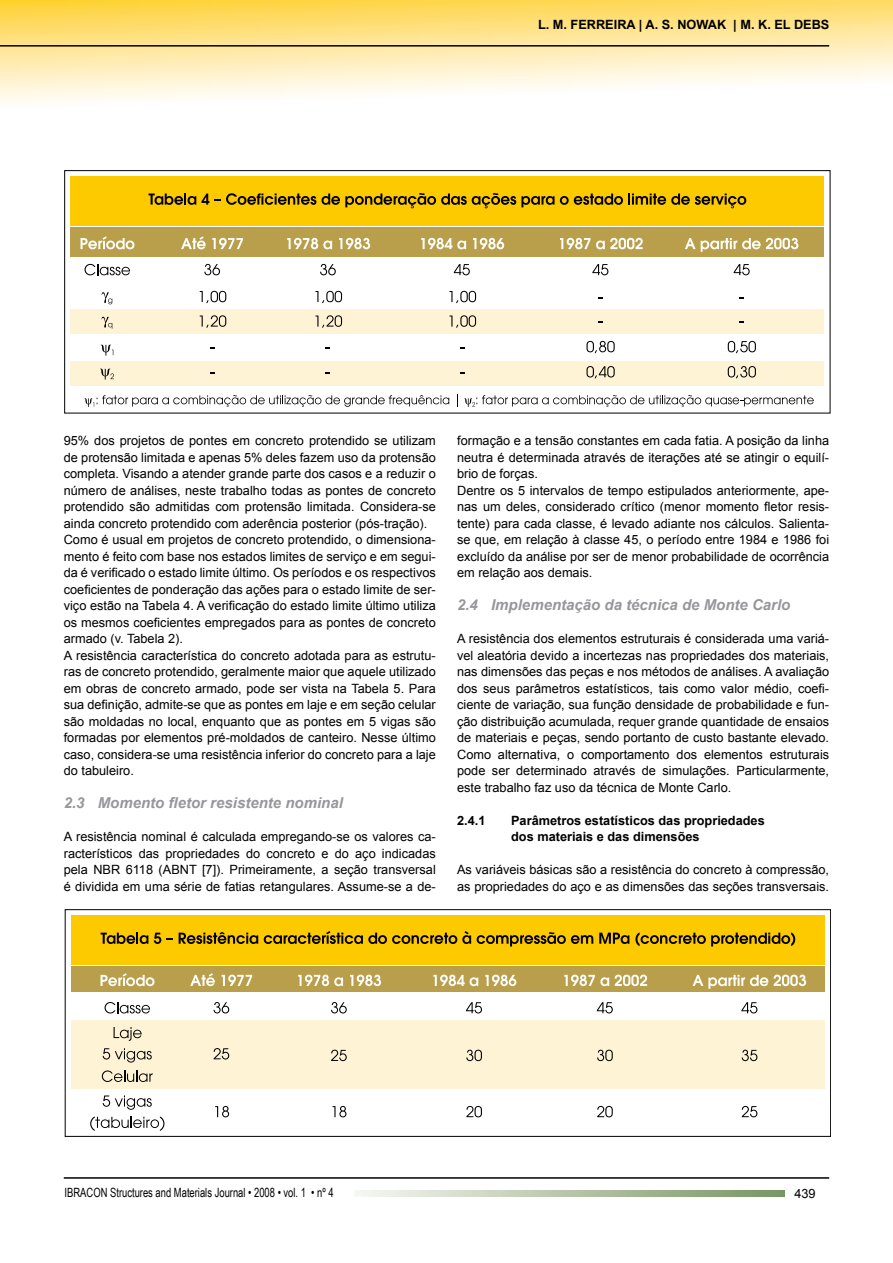
<style>
.page{position:relative;width:893px;height:1263px;background:#fff}
.page>*{position:absolute;margin:0;border:0;box-sizing:border-box;transform-origin:0 0}
.t1{font:italic 700 15px "Arial";color:#97979b}
.t2{font:12.75px/16.5px "Arial";color:#000}
.t3{font:700 12.75px/16.5px "Arial";color:#000}
.t4{font:12.75px "Arial Narrow";color:#000;scale:.9 1}
</style>
<div class="page">
<svg style="left:0;top:0;width:893px;height:103px"></svg>
<hr style="left:64px;top:1177px;width:765px;height:2px;background:#000">
<hr style="left:0;top:45px;width:829px;height:2px;background:#000">
<svg style="left:354px;top:1190px;width:431px;height:6px;background:#b7c5aa"></svg>
<div style="left:64px;top:170px;width:766px;height:243px;border:1px solid #000"></div>
<div style="left:71px;top:309px;width:753px;height:24px;background:#fef3d5"></div>
<div style="left:71px;top:361px;width:753px;height:25px;background:#fef3d5"></div>
<div style="left:71px;top:176px;width:753px;height:49px;background:#fdca00"></div>
<div style="left:71px;top:227px;width:753px;height:30px;background:#b99f4b"></div>
<svg style="left:149px;top:193px;width:588px;height:15px"></svg>
<svg style="left:737px;top:196px;width:9px;height:9px"></svg>
<svg style="left:81px;top:236px;width:53px;height:13px"></svg>
<svg style="left:181px;top:236px;width:25px;height:13px"></svg>
<svg style="left:212px;top:238px;width:31px;height:11px"></svg>
<svg style="left:287px;top:238px;width:45px;height:11px"></svg>
<svg style="left:339px;top:238px;width:31px;height:11px"></svg>
<svg style="left:421px;top:238px;width:45px;height:11px"></svg>
<svg style="left:473px;top:238px;width:31px;height:11px"></svg>
<svg style="left:560px;top:238px;width:30px;height:11px"></svg>
<svg style="left:596px;top:238px;width:47px;height:11px"></svg>
<svg style="left:685px;top:238px;width:113px;height:14px"></svg>
<svg style="left:85px;top:264px;width:45px;height:11px"></svg>
<svg style="left:204px;top:264px;width:16px;height:11px"></svg>
<svg style="left:320px;top:264px;width:16px;height:11px"></svg>
<svg style="left:454px;top:264px;width:16px;height:11px"></svg>
<svg style="left:592px;top:264px;width:16px;height:11px"></svg>
<svg style="left:734px;top:264px;width:16px;height:11px"></svg>
<svg style="left:102px;top:292px;width:10px;height:12px"></svg>
<svg style="left:200px;top:291px;width:26px;height:12px"></svg>
<svg style="left:315px;top:291px;width:27px;height:12px"></svg>
<svg style="left:449px;top:291px;width:27px;height:12px"></svg>
<svg style="left:102px;top:317px;width:10px;height:12px"></svg>
<svg style="left:200px;top:315px;width:26px;height:13px"></svg>
<svg style="left:315px;top:315px;width:27px;height:13px"></svg>
<svg style="left:449px;top:315px;width:27px;height:13px"></svg>
<svg style="left:101px;top:345px;width:12px;height:11px"></svg>
<svg style="left:586px;top:341px;width:29px;height:12px"></svg>
<svg style="left:728px;top:341px;width:28px;height:12px"></svg>
<svg style="left:100px;top:369px;width:14px;height:11px"></svg>
<svg style="left:586px;top:366px;width:29px;height:12px"></svg>
<svg style="left:728px;top:366px;width:28px;height:12px"></svg>
<svg style="left:84px;top:395px;width:365px;height:12px"></svg>
<svg style="left:457px;top:395px;width:1px;height:12px"></svg>
<svg style="left:464px;top:395px;width:350px;height:12px"></svg>
<div style="left:65px;top:909px;width:765px;height:228px;border:1px solid #000"></div>
<div style="left:71px;top:1020px;width:753px;height:69px;background:#fef3d5"></div>
<div style="left:71px;top:915px;width:753px;height:49px;background:#fdca00"></div>
<div style="left:71px;top:966px;width:753px;height:26px;background:#b99f4b"></div>
<svg style="left:101px;top:933px;width:47px;height:11px"></svg>
<svg style="left:154px;top:933px;width:19px;height:11px"></svg>
<svg style="left:179px;top:932px;width:79px;height:12px"></svg>
<svg style="left:264px;top:931px;width:207px;height:13px"></svg>
<svg style="left:477px;top:932px;width:116px;height:14px"></svg>
<svg style="left:599px;top:933px;width:30px;height:11px"></svg>
<svg style="left:635px;top:932px;width:160px;height:14px"></svg>
<svg style="left:101px;top:973px;width:54px;height:13px"></svg>
<svg style="left:190px;top:973px;width:25px;height:13px"></svg>
<svg style="left:222px;top:975px;width:30px;height:11px"></svg>
<svg style="left:298px;top:975px;width:45px;height:11px"></svg>
<svg style="left:350px;top:975px;width:31px;height:11px"></svg>
<svg style="left:433px;top:975px;width:45px;height:11px"></svg>
<svg style="left:485px;top:975px;width:31px;height:11px"></svg>
<svg style="left:564px;top:975px;width:45px;height:11px"></svg>
<svg style="left:615px;top:975px;width:32px;height:11px"></svg>
<svg style="left:692px;top:975px;width:76px;height:14px"></svg>
<svg style="left:774px;top:975px;width:32px;height:11px"></svg>
<svg style="left:105px;top:1002px;width:45px;height:11px"></svg>
<svg style="left:214px;top:1002px;width:15px;height:11px"></svg>
<svg style="left:331px;top:1002px;width:16px;height:11px"></svg>
<svg style="left:466px;top:1002px;width:16px;height:11px"></svg>
<svg style="left:597px;top:1002px;width:16px;height:11px"></svg>
<svg style="left:741px;top:1002px;width:16px;height:11px"></svg>
<svg style="left:114px;top:1027px;width:28px;height:14px"></svg>
<svg style="left:103px;top:1048px;width:49px;height:14px"></svg>
<svg style="left:102px;top:1070px;width:51px;height:12px"></svg>
<svg style="left:214px;top:1048px;width:15px;height:11px"></svg>
<svg style="left:331px;top:1050px;width:16px;height:11px"></svg>
<svg style="left:466px;top:1050px;width:16px;height:11px"></svg>
<svg style="left:597px;top:1050px;width:16px;height:11px"></svg>
<svg style="left:742px;top:1050px;width:15px;height:11px"></svg>
<svg style="left:103px;top:1095px;width:49px;height:15px"></svg>
<svg style="left:90px;top:1116px;width:74px;height:15px"></svg>
<svg style="left:215px;top:1106px;width:14px;height:11px"></svg>
<svg style="left:332px;top:1106px;width:14px;height:11px"></svg>
<svg style="left:466px;top:1106px;width:16px;height:11px"></svg>
<svg style="left:597px;top:1106px;width:16px;height:11px"></svg>
<svg style="left:742px;top:1106px;width:15px;height:11px"></svg>
<p class="t3" style="left:538px;top:17px;width:293px">L. M. FERREIRA | A. S. NOWAK | M. K. EL DEBS</p>
<p class="t2" style="left:64px;top:433px;width:374px">95% dos projetos de pontes em concreto protendido se utilizam de protensão limitada e apenas 5% deles fazem uso da protensão completa. Visando a atender grande parte dos casos e a reduzir o número de análises, neste trabalho todas as pontes de concreto protendido são admitidas com protensão limitada. Considera-se ainda concreto protendido com aderência posterior (pós-tração).<br>Como é usual em projetos de concreto protendido, o dimensiona&shy;mento é feito com base nos estados limites de serviço e em segui&shy;da é verificado o estado limite último. Os períodos e os respectivos coeficientes de ponderação das ações para o estado limite de ser&shy;viço estão na Tabela 4. A verificação do estado limite último utiliza os mesmos coeficientes empregados para as pontes de concreto armado (v. Tabela 2).<br>A resistência característica do concreto adotada para as estrutu&shy;ras de concreto protendido, geralmente maior que aquele utilizado em obras de concreto armado, pode ser vista na Tabela 5. Para sua definição, admite-se que as pontes em laje e em seção celular são moldadas no local, enquanto que as pontes em 5 vigas são formadas por elementos pré-moldados de canteiro. Nesse último caso, considera-se uma resistência inferior do concreto para a laje do tabuleiro.</p>
<p class="t1" style="left:64px;top:793px;width:281px">2.3 Momento fletor resistente nominal</p>
<p class="t2" style="left:64px;top:829px;width:374px;text-align:justify">A resistência nominal é calculada empregando-se os valores ca&shy;racterísticos das propriedades do concreto e do aço indicadas pela NBR 6118 (ABNT [7]). Primeiramente, a seção transversal é dividida em uma série de fatias retangulares. Assume-se a de-</p>
<p class="t2" style="left:457px;top:433px;width:374px">formação e a tensão constantes em cada fatia. A posição da linha neutra é determinada através de iterações até se atingir o equilí&shy;brio de forças.<br>Dentre os 5 intervalos de tempo estipulados anteriormente, ape&shy;nas um deles, considerado crítico (menor momento fletor resis&shy;tente) para cada classe, é levado adiante nos cálculos. Salienta&shy;se que, em relação à classe 45, o período entre 1984 e 1986 foi excluído da análise por ser de menor probabilidade de ocorrência em relação aos demais.</p>
<p class="t1" style="left:457px;top:595px;width:335px">2.4 Implementação da técnica de Monte Carlo</p>
<p class="t2" style="left:457px;top:631px;width:374px;text-align:justify">A resistência dos elementos estruturais é considerada uma variá&shy;vel aleatória devido a incertezas nas propriedades dos materiais, nas dimensões das peças e nos métodos de análises. A avaliação dos seus parâmetros estatísticos, tais como valor médio, coefi&shy;ciente de variação, sua função densidade de probabilidade e fun&shy;ção distribuição acumulada, requer grande quantidade de ensaios de materiais e peças, sendo portanto de custo bastante elevado.<br>Como alternativa, o comportamento dos elementos estruturais pode ser determinado através de simulações. Particularmente, este trabalho faz uso da técnica de Monte Carlo.</p>
<p class="t3" style="left:457px;top:812px;width:30px">2.4.1</p>
<p class="t3" style="left:511px;top:812px;width:255px">Parâmetros estatísticos das propriedades dos materiais e das dimensões</p>
<p class="t2" style="left:457px;top:862px;width:374px">As variáveis básicas são a resistência do concreto à compressão, as propriedades do aço e as dimensões das seções transversais.</p>
<p class="t4" style="left:65px;top:1183px;width:300px">IBRACON Structures and Materials Journal • 2008 • vol. 1 • nº 4</p>
<p class="t2" style="left:794px;top:1185px;width:23px">439</p>
</div>
